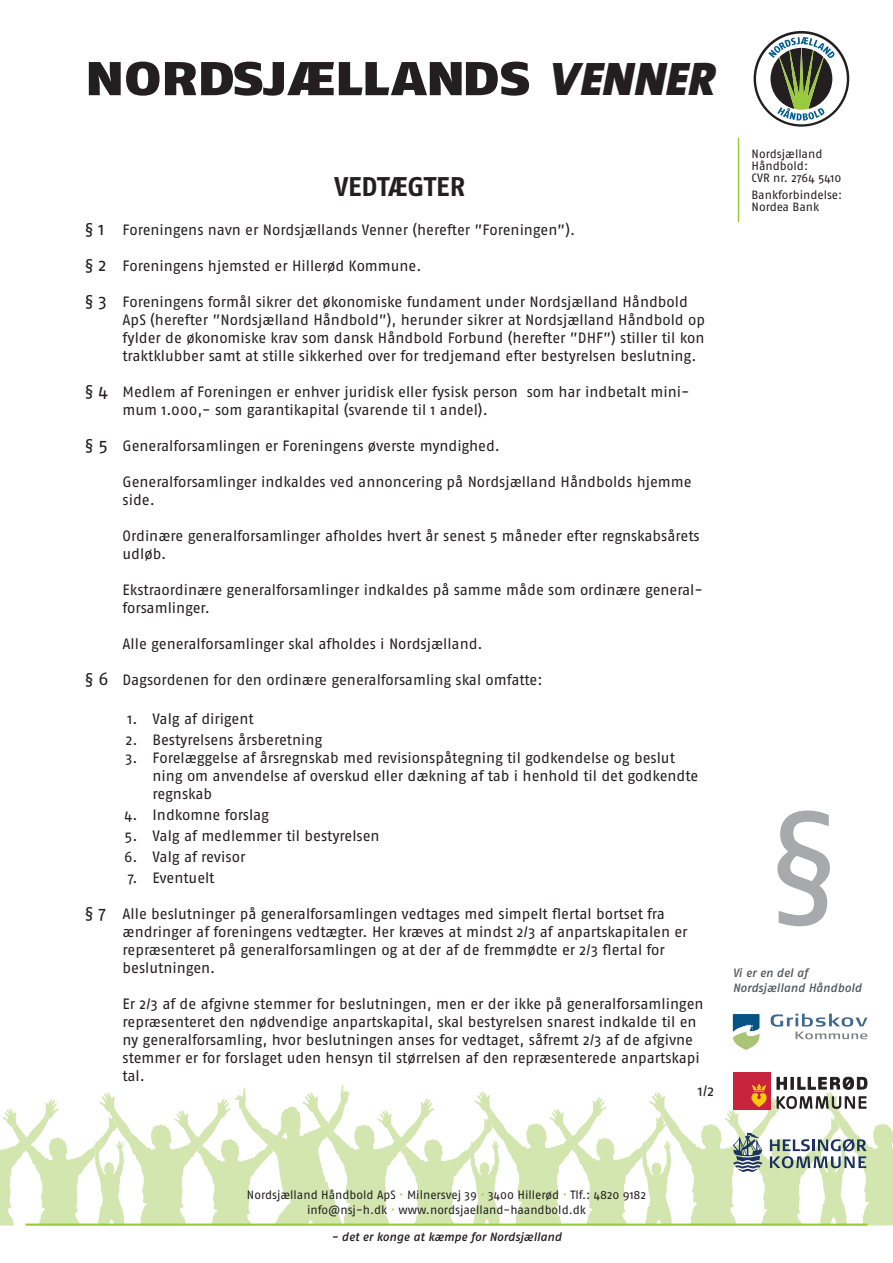
<style>
.page{position:relative;width:893px;height:1263px;background:#fff}
.page>*{position:absolute;margin:0;border:0;box-sizing:border-box;transform-origin:0 0}
.t1{font:150px "Fago No";color:#a8a9ad}
.t2{font:900 47.4px "Fago Ex";color:#231f20;scale:1.14 1}
.t3{font:700 27px "Fago No";color:#231f20}
.t4{font:15px/18px "Fago No";color:#231f20}
.t5{font:12px/12px "Fago No";color:#231f20}
.t6{font:italic 12px "Fago No Med Tf";color:#231f20}
.t7{font:italic 12px/15px "Fago No Med Tf";color:#57585a}
.s1{font-family:"The Mix Black Caps";font-weight:400;font-style:italic}
.s2{font-size:18px}
.s3{color:#99ca3b}
</style>
<div class="page">
<svg style="left:754px;top:31px;width:95px;height:96px"></svg>
<hr style="left:738px;top:138px;width:1px;height:84px;background:#99ca3b">
<hr style="left:26px;top:1223px;width:841px;height:3px;background:#99ca3b">
<svg style="left:771px;top:1014px;width:96px;height:25px"></svg>
<svg style="left:733px;top:1014px;width:27px;height:36px"></svg>
<div style="left:733px;top:1072px;width:37px;height:38px;background:#c8233f"></div>
<svg style="left:0;top:1077px;width:893px;height:148px"></svg>
<h2 class="t2" style="left:85px;top:49px;width:554px">NORDSJÆLLANDS <span class="s1">VENNER</span></h2>
<h3 class="t3" style="left:334px;top:171px;width:132px">VEDTÆGTER</h3>
<p class="t4" style="left:85px;top:221px;width:492px"><span class="s2">§ 1</span> Foreningens navn er Nordsjællands Venner (herefter ”Foreningen”).</p>
<p class="t4" style="left:85px;top:257px;width:338px"><span class="s2">§ 2</span> Foreningens hjemsted er Hillerød Kommune.</p>
<p class="t4" style="left:123px;top:293px;width:584px;text-indent:-37px"><span class="s2">§ 3</span> Foreningens formål sikrer det økonomiske fundament under Nordsjælland Håndbold ApS (herefter ”Nordsjælland Håndbold”), herunder sikrer at Nordsjælland Håndbold op fylder de økonomiske krav som dansk Håndbold Forbund (herefter ”DHF”) stiller til kon traktklubber samt at stille sikkerhed over for tredjemand efter bestyrelsen beslutning.</p>
<p class="t4" style="left:123px;top:383px;width:568px;text-indent:-37px"><span class="s2">§ 4</span> Medlem af Foreningen er enhver juridisk eller fysisk person som har indbetalt mini&shy;mum 1.000,- som garantikapital (svarende til 1 andel).</p>
<p class="t4" style="left:85px;top:437px;width:417px"><span class="s2">§ 5</span> Generalforsamlingen er Foreningens øverste myndighed.</p>
<p class="t4" style="left:123px;top:473px;width:571px">Generalforsamlinger indkaldes ved annoncering på Nordsjælland Håndbolds hjemme side.</p>
<p class="t4" style="left:123px;top:527px;width:579px">Ordinære generalforsamlinger afholdes hvert år senest 5 måneder efter regnskabsårets udløb.</p>
<p class="t4" style="left:123px;top:581px;width:582px">Ekstraordinære generalforsamlinger indkaldes på samme måde som ordinære general&shy;forsamlinger.</p>
<p class="t4" style="left:123px;top:635px;width:362px">Alle generalforsamlinger skal afholdes i Nordsjælland.</p>
<p class="t4" style="left:85px;top:671px;width:459px"><span class="s2">§ 6</span> Dagsordenen for den ordinære generalforsamling skal omfatte:</p>
<p class="t4" style="left:127px;top:710px;width:128px">1. Valg af dirigent</p>
<p class="t4" style="left:126px;top:731px;width:198px">2. Bestyrelsens årsberetning</p>
<p class="t4" style="left:153px;top:749px;width:547px;text-indent:-27px">3. Forelæggelse af årsregnskab med revisionspåtegning til godkendelse og beslut ning om anvendelse af overskud eller dækning af tab i henhold til det godkendte regnskab</p>
<p class="t4" style="left:124px;top:806px;width:146px">4. Indkomne forslag</p>
<p class="t4" style="left:125px;top:827px;width:257px">5. Valg af medlemmer til bestyrelsen</p>
<p class="t4" style="left:124px;top:848px;width:123px">6. Valg af revisor</p>
<p class="t4" style="left:128px;top:869px;width:88px">7. Eventuelt</p>
<p class="t4" style="left:123px;top:905px;width:567px;text-indent:-37px"><span class="s2">§ 7</span> Alle beslutninger på generalforsamlingen vedtages med simpelt flertal bortset fra ændringer af foreningens vedtægter. Her kræves at mindst 2/3 af anpartskapitalen er repræsenteret på generalforsamlingen og at der af de fremmødte er 2/3 flertal for beslutningen.</p>
<p class="t4" style="left:123px;top:995px;width:582px">Er 2/3 af de afgivne stemmer for beslutningen, men er der ikke på generalforsamlingen repræsenteret den nødvendige anpartskapital, skal bestyrelsen snarest indkalde til en ny generalforsamling, hvor beslutningen anses for vedtaget, såfremt 2/3 af de afgivne stemmer er for forslaget uden hensyn til størrelsen af den repræsenterede anpartskapi tal.</p>
<p class="t4" style="left:698px;top:1082px;width:18px">1/2</p>
<p class="t5" style="left:752px;top:148px;width:91px">Nordsjælland<br>Håndbold:<br>CVR nr. 2764 5410</p>
<p class="t5" style="left:752px;top:189px;width:92px">Bankforbindelse:<br>Nordea Bank</p>
<h1 class="t1" style="left:770px;top:774px;width:69px">§</h1>
<p class="t7" style="left:733px;top:965px;width:130px">Vi er en del af<br>Nordsjælland Håndbold</p>
<p class="t5" style="left:247px;top:1187px;width:401px;line-height:15px;text-align:center">Nordsjælland Håndbold ApS <span class="s3">·</span> Milnersvej 39 <span class="s3">·</span> 3400 Hillerød <span class="s3">·</span> Tlf.: 4820 9182 info@nsj-h.dk <span class="s3">·</span> www.nordsjaelland-haandbold.dk</p>
<p class="t6" style="left:331px;top:1230px;width:232px">- det er konge at kæmpe for Nordsjælland</p>
</div>
